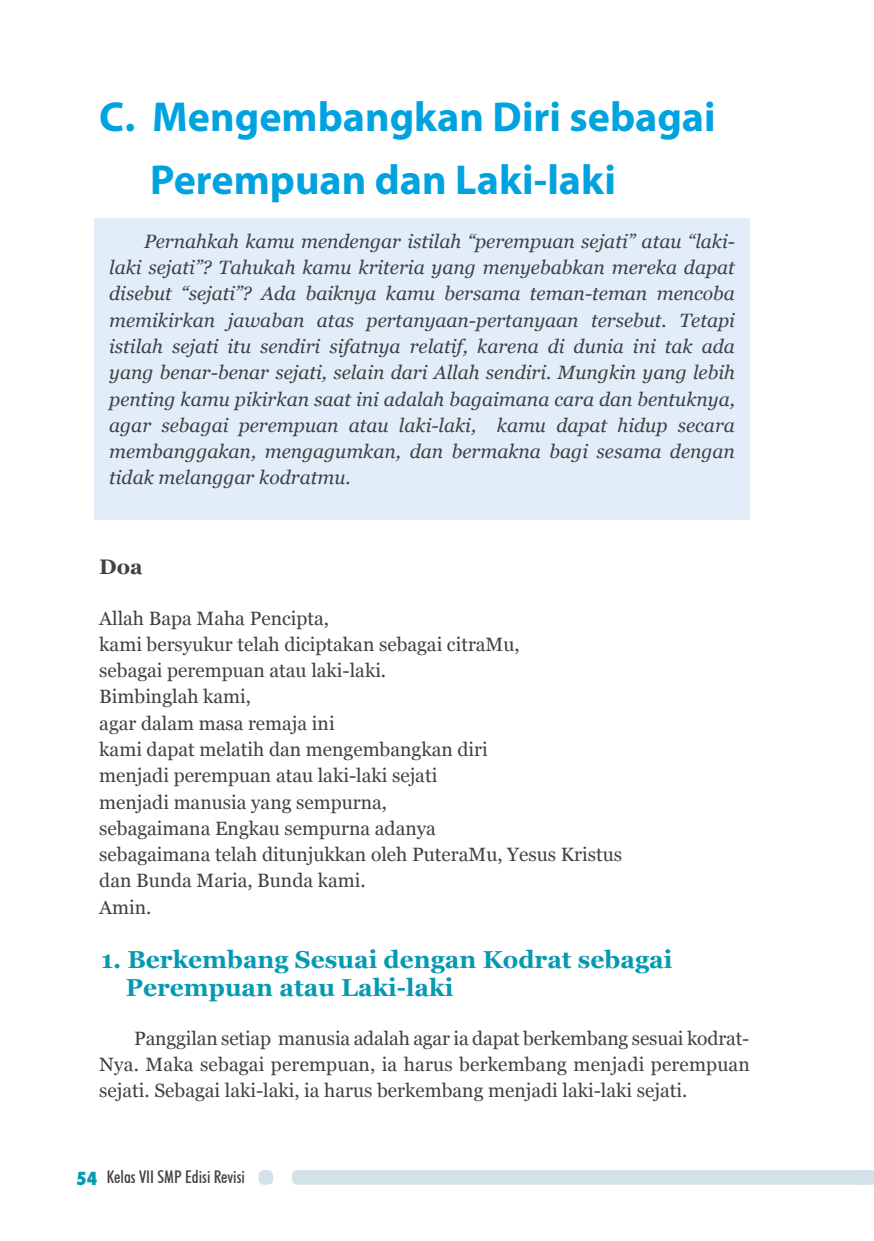
<style>
.page{position:relative;width:874px;height:1241px;background:#fff}
.page>*{position:absolute;margin:0;border:0;box-sizing:border-box;transform-origin:0 0}
.t1{font:700 42px/63px "Myriad Pro";color:#00a3df}
.t2{font:700 24.5px/28px "Georgia";color:#0599b2}
.t3{font:700 21px "Georgia";color:#414042}
.t4{font:italic 19.25px/26.2px "Georgia";color:#414042;text-align:justify}
.t5{font:19.25px/26.2px "Georgia";color:#414042}
.t6{font:500 condensed 17.5px "Futura BT";color:#414042}
.s1{font-family:"Futura Std";font-weight:800;color:#0599b2}
</style>
<div class="page">
<div style="left:292px;top:1169px;width:581px;height:15px;background:#d3e2e9;border-radius:5px"></div>
<div style="left:258px;top:1169px;width:15px;height:15px;background:#d3e2e9;border-radius:5px"></div>
<div style="left:94px;top:218px;width:655px;height:301px;background:#e1eef9"></div>
<h1 class="t1" style="left:150px;top:84px;width:566px;text-indent:-51px">C. Mengembangkan Diri sebagai<br>Perempuan dan Laki-laki</h1>
<p class="t4" style="left:109px;top:228px;width:627px;text-indent:35px">Pernahkah kamu mendengar istilah “perempuan sejati” atau “laki&shy;laki sejati”? Tahukah kamu kriteria yang menyebabkan mereka dapat disebut “sejati”? Ada baiknya kamu bersama teman-teman mencoba memikirkan jawaban atas pertanyaan-pertanyaan tersebut. Tetapi istilah sejati itu sendiri sifatnya relatif, karena di dunia ini tak ada yang benar-benar sejati, selain dari Allah sendiri. Mungkin yang lebih penting kamu pikirkan saat ini adalah bagaimana cara dan bentuknya, agar sebagai perempuan atau laki-laki, kamu dapat hidup secara membanggakan, mengagumkan, dan bermakna bagi sesama dengan tidak melanggar kodratmu.</p>
<p class="t3" style="left:99px;top:553px;width:45px">Doa</p>
<p class="t5" style="left:99px;top:605px;width:524px">Allah Bapa Maha Pencipta,<br>kami bersyukur telah diciptakan sebagai citraMu,<br>sebagai perempuan atau laki-laki.<br>Bimbinglah kami,<br>agar dalam masa remaja ini<br>kami dapat melatih dan mengembangkan diri<br>menjadi perempuan atau laki-laki sejati<br>menjadi manusia yang sempurna,<br>sebagaimana Engkau sempurna adanya<br>sebagaimana telah ditunjukkan oleh PuteraMu, Yesus Kristus dan Bunda Maria, Bunda kami.<br>Amin.</p>
<p class="t2" style="left:126px;top:945px;width:547px;text-indent:-25px">1. Berkembang Sesuai dengan Kodrat sebagai<br>Perempuan atau Laki-laki</p>
<p class="t5" style="left:99px;top:1025px;width:651px;text-align:justify;text-indent:35px">Panggilan setiap manusia adalah agar ia dapat berkembang sesuai kodrat-Nya. Maka sebagai perempuan, ia harus berkembang menjadi perempuan sejati. Sebagai laki-laki, ia harus berkembang menjadi laki-laki sejati.</p>
<p class="t6" style="left:76px;top:1166px;width:170px"><span class="s1">54</span> Kelas VII SMP Edisi Revisi</p>
</div>
